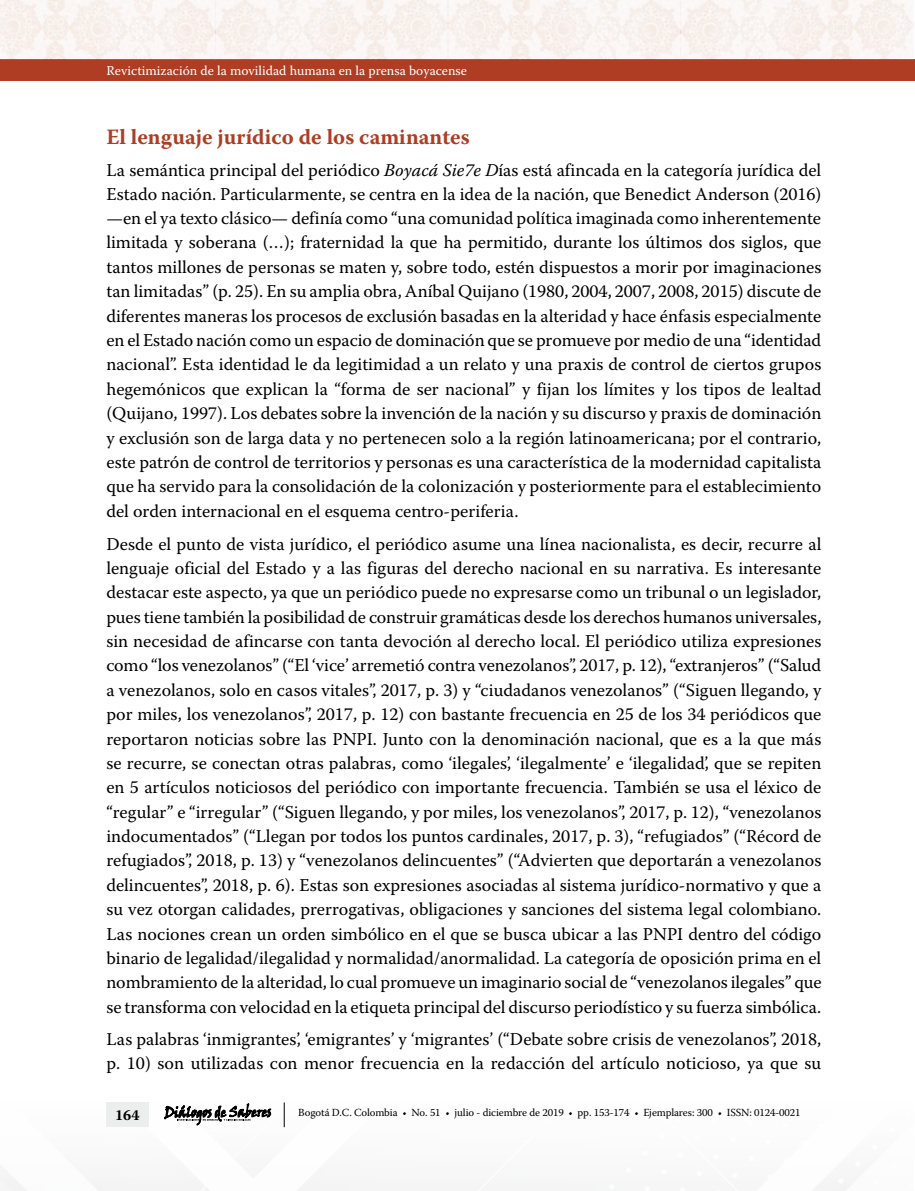
<style>
.page{position:relative;width:915px;height:1191px;background:#fff}
.page>*{position:absolute;margin:0;border:0;box-sizing:border-box;transform-origin:0 0}
.t1{font:700 21.75px "Warnock Pro";color:#af3d23}
.t2{font:18px/24.3px "Warnock Pro";color:#000;text-align:justify}
.t3{font:700 15px "Warnock Pro";color:#000}
.t4{font:13.5px "Warnock Pro";color:#fff}
.t5{font:10.8px "Warnock Pro";letter-spacing:-.01em;color:#000}
.s1{font-style:italic}
</style>
<div class="page">
<div style="left:0;top:60px;width:914px;height:21px;background:#af3d23"></div>
<div style="left:106px;top:1102px;width:43px;height:24px;background:#eceded"></div>
<svg style="left:164px;top:1103px;width:108px;height:23px"></svg>
<svg style="left:284px;top:1102px;width:1px;height:25px"></svg>
<img style="left:0;top:0;width:913px;height:60px">
<p class="t4" style="left:106px;top:62px;width:362px">Revictimización de la movilidad humana en la prensa boyacense</p>
<p class="t1" style="left:106px;top:124px;width:365px">El lenguaje jurídico de los caminantes</p>
<p class="t2" style="left:106px;top:158px;width:716px">La semántica principal del periódico <span class="s1">Boyacá Sie7e D</span>ías está afincada en la categoría jurídica del Estado nación. Particularmente, se centra en la idea de la nación, que Benedict Anderson (2016) —en el ya texto clásico— definía como “una comunidad política imaginada como inherentemente limitada y soberana (…); fraternidad la que ha permitido, durante los últimos dos siglos, que tantos millones de personas se maten y, sobre todo, estén dispuestos a morir por imaginaciones tan limitadas” (p. 25). En su amplia obra, Aníbal Quijano (1980, 2004, 2007, 2008, 2015) discute de diferentes maneras los procesos de exclusión basadas en la alteridad y hace énfasis especialmente en el Estado nación como un espacio de dominación que se promueve por medio de una “identidad nacional”. Esta identidad le da legitimidad a un relato y una praxis de control de ciertos grupos hegemónicos que explican la “forma de ser nacional” y fijan los límites y los tipos de lealtad (Quijano, 1997). Los debates sobre la invención de la nación y su discurso y praxis de dominación y exclusión son de larga data y no pertenecen solo a la región latinoamericana; por el contrario, este patrón de control de territorios y personas es una característica de la modernidad capitalista que ha servido para la consolidación de la colonización y posteriormente para el establecimiento del orden internacional en el esquema centro-periferia.</p>
<p class="t2" style="left:106px;top:531px;width:716px">Desde el punto de vista jurídico, el periódico asume una línea nacionalista, es decir, recurre al lenguaje oficial del Estado y a las figuras del derecho nacional en su narrativa. Es interesante destacar este aspecto, ya que un periódico puede no expresarse como un tribunal o un legislador, pues tiene también la posibilidad de construir gramáticas desde los derechos humanos universales, sin necesidad de afincarse con tanta devoción al derecho local. El periódico utiliza expresiones como “los venezolanos” (“El ‘vice’ arremetió contra venezolanos”, 2017, p. 12), “extranjeros” (“Salud a venezolanos, solo en casos vitales”, 2017, p. 3) y “ciudadanos venezolanos” (“Siguen llegando, y por miles, los venezolanos”, 2017, p. 12) con bastante frecuencia en 25 de los 34 periódicos que reportaron noticias sobre las PNPI. Junto con la denominación nacional, que es a la que más se recurre, se conectan otras palabras, como ‘ilegales’, ‘ilegalmente’ e ‘ilegalidad’, que se repiten en 5 artículos noticiosos del periódico con importante frecuencia. También se usa el léxico de “regular” e “irregular” (“Siguen llegando, y por miles, los venezolanos”, 2017, p. 12), “venezolanos indocumentados” (“Llegan por todos los puntos cardinales, 2017, p. 3), “refugiados” (“Récord de refugiados”, 2018, p. 13) y “venezolanos delincuentes” (“Advierten que deportarán a venezolanos delincuentes”, 2018, p. 6). Estas son expresiones asociadas al sistema jurídico-normativo y que a su vez otorgan calidades, prerrogativas, obligaciones y sanciones del sistema legal colombiano.<br>Las nociones crean un orden simbólico en el que se busca ubicar a las PNPI dentro del código binario de legalidad/ilegalidad y normalidad/anormalidad. La categoría de oposición prima en el nombramiento de la alteridad, lo cual promueve un imaginario social de “venezolanos ilegales” que se transforma con velocidad en la etiqueta principal del discurso periodístico y su fuerza simbólica.</p>
<p class="t2" style="left:106px;top:1027px;width:716px">Las palabras ‘inmigrantes’, ‘emigrantes’ y ‘migrantes’ (“Debate sobre crisis de venezolanos”, 2018, p. 10) son utilizadas con menor frecuencia en la redacción del artículo noticioso, ya que su</p>
<p class="t3" style="left:115px;top:1106px;width:26px">164</p>
<p class="t5" style="left:298px;top:1106px;width:503px">Bogotá D.C. Colombia • No. 51 • julio - diciembre de 2019 • pp. 153-174 • Ejemplares: 300 • ISSN: 0124-0021</p>
</div>
